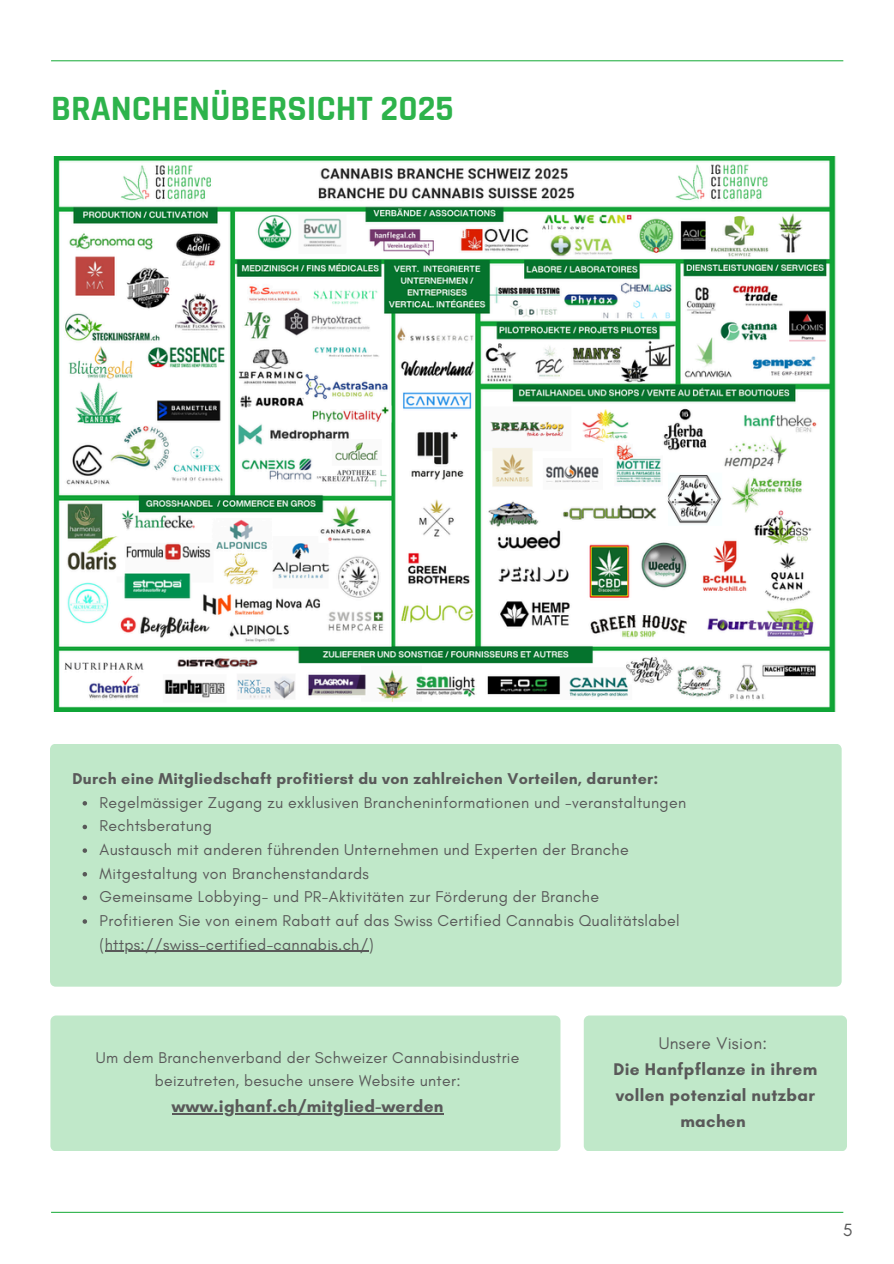
<style>
.page{position:relative;width:894px;height:1264px;background:#fff}
.page>*{position:absolute;margin:0;border:0;box-sizing:border-box;transform-origin:0 0}
.t1{font:700 36px "Rajdhani";color:#2db34b}
.t2{font:18px "Glacial Indifference";color:#595959}
.t3{font:700 17.25px/25.8px "Glacial Indifference";letter-spacing:.02em;color:#595959;text-align:center}
.t4{font:17.25px "Glacial Indifference";letter-spacing:.02em;color:#595959}
.t5{font:15.9px/23.7px "Glacial Indifference";letter-spacing:.02em;color:#595959}
.t6{font:700 15.9px "Glacial Indifference";letter-spacing:.02em;color:#595959}
</style>
<div class="page">
<hr style="left:51px;top:60px;width:792px;height:1px;background:#2db34b">
<hr style="left:51px;top:1211px;width:792px;height:1px;background:#2db34b">
<div style="left:50px;top:744px;width:791px;height:242px;background:#c0e8c9"></div>
<div style="left:50px;top:1015px;width:510px;height:136px;background:#c0e8c9;border-radius:6px"></div>
<div style="left:583px;top:1015px;width:263px;height:136px;background:#c0e8c9;border-radius:6px"></div>
<img style="left:53px;top:156px;width:783px;height:555px">
<svg style="left:83px;top:801px;width:4px;height:4px"></svg>
<svg style="left:83px;top:824px;width:4px;height:5px"></svg>
<svg style="left:83px;top:848px;width:4px;height:4px"></svg>
<svg style="left:83px;top:872px;width:4px;height:4px"></svg>
<svg style="left:83px;top:895px;width:4px;height:5px"></svg>
<svg style="left:83px;top:919px;width:4px;height:4px"></svg>
<hr style="left:105px;top:950px;width:263px;height:1px;background:#595959">
<hr style="left:172px;top:1113px;width:262px;height:1px;background:#595959">
<h1 class="t1" style="left:51px;top:86px;width:404px">BRANCHENÜBERSICHT 2025</h1>
<p class="t6" style="left:72px;top:769px;width:587px">Durch eine Mitgliedschaft profitierst du von zahlreichen Vorteilen, darunter:</p>
<h2 class="t5" style="left:100px;top:790px;width:588px">Regelmässiger Zugang zu exklusiven Brancheninformationen und -veranstaltungen</h2>
<p class="t5" style="left:100px;top:814px;width:114px">Rechtsberatung</p>
<p class="t5" style="left:100px;top:837px;width:530px">Austausch mit anderen führenden Unternehmen und Experten der Branche</p>
<p class="t5" style="left:100px;top:861px;width:271px">Mitgestaltung von Branchenstandards</p>
<p class="t5" style="left:100px;top:885px;width:501px">Gemeinsame Lobbying- und PR-Aktivitäten zur Förderung der Branche</p>
<p class="t5" style="left:100px;top:908px;width:581px">Profitieren Sie von einem Rabatt auf das Swiss Certified Cannabis Qualitätslabel (https://swiss-certified-cannabis.ch/)</p>
<p class="t5" style="left:96px;top:1045px;width:425px;text-align:center">Um dem Branchenverband der Schweizer Cannabisindustrie beizutreten, besuche unsere Website unter:</p>
<p class="t3" style="left:172px;top:1093px;width:273px">www.ighanf.ch/mitglied-werden</p>
<p class="t4" style="left:658px;top:1033px;width:110px">Unsere Vision:</p>
<p class="t3" style="left:613px;top:1056px;width:205px">Die Hanfpflanze in ihrem vollen potenzial nutzbar machen</p>
<p class="t2" style="left:842px;top:1218px;width:11px">5</p>
</div>
